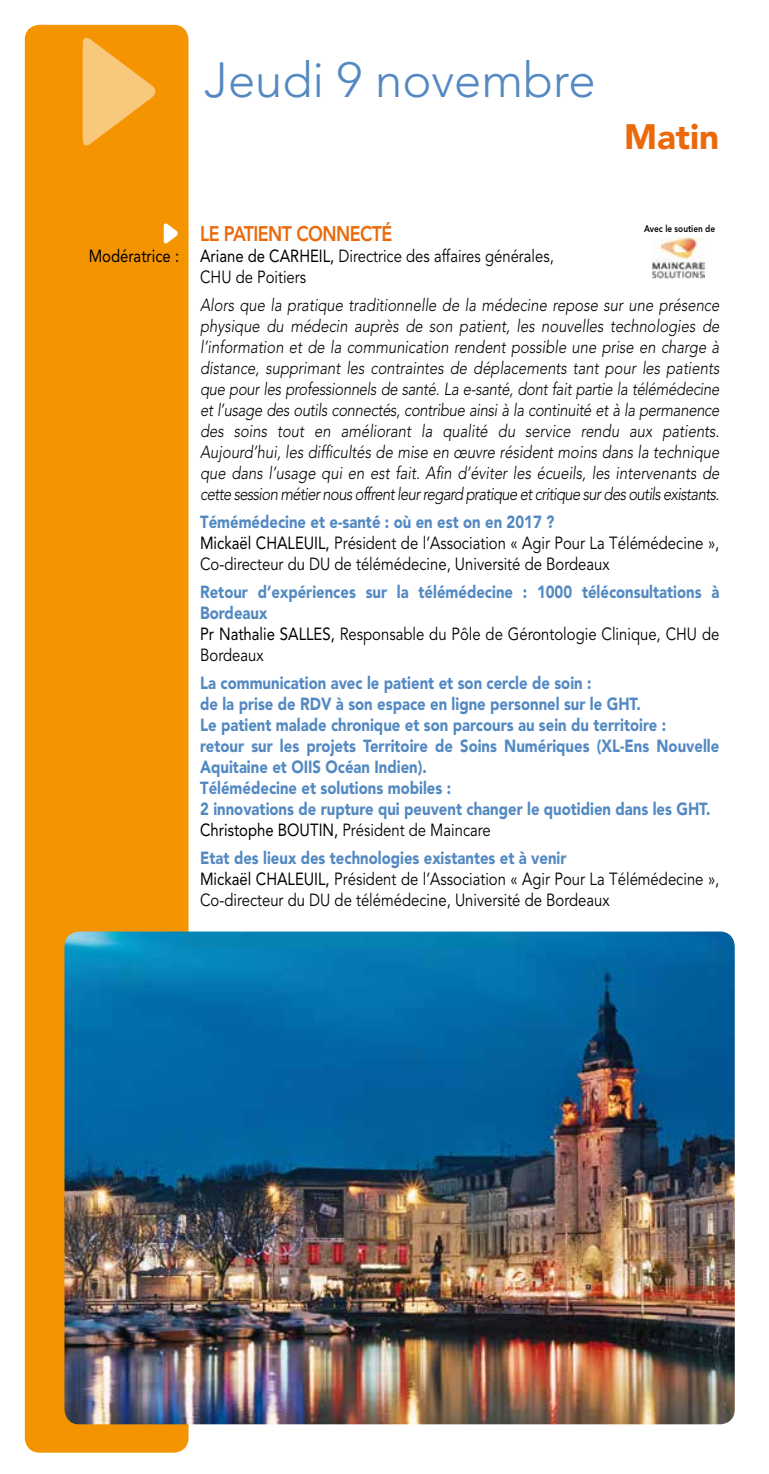
<style>
.page{position:relative;width:769px;height:1474px;background:#fff}
.page>*{position:absolute;margin:0;border:0;box-sizing:border-box;transform-origin:0 0}
.t1{font:300 49px "Avenir";color:#5389c2}
.t2{font:900 35px "Avenir";color:#eb690b}
.t3{font:800 21px "Avenir";color:#eb690b;scale:.85 1}
.t4{font:italic 300 17.5px/21px "Avenir";letter-spacing:-.04em;color:#000;text-align:justify;scale:.85 1}
.t5{font:900 17.5px/21px "Avenir";color:#5389c2;scale:.85 1}
.t6{font:17.5px/21px "Avenir";color:#000;scale:.85 1}
.t7{font:800 9.62px "Avenir";color:#000;scale:.85 1}
.s1{font-style:inherit}
.s2{font-weight:400;color:#000}
</style>
<div class="page">
<div style="left:25px;top:25px;width:164px;height:1427px;background:#f39400;border-radius:15px"></div>
<svg style="left:83px;top:37px;width:73px;height:109px"></svg>
<svg style="left:164px;top:223px;width:14px;height:21px"></svg>
<img style="left:652px;top:237px;width:52px;height:42px">
<img style="left:64px;top:931px;width:671px;height:493px">
<h1 class="t1" style="left:204px;top:51px;width:393px">Jeudi 9 novembre</h1>
<h2 class="t2" style="left:624px;top:116px;width:97px">Matin</h2>
<p class="t3" style="left:200px;top:221px;width:41px">Le patient</p>
<p class="t3" style="left:296px;top:221px;width:16px">connect</p>
<p class="t3" style="left:382px;top:221px;width:14px">é</p>
<p class="t6" style="left:179px;top:245px;width:442px;text-indent:-90px"><span class="s1">Modératrice : Ariane de CARH EIL,</span> Directrice des affaires générales,<br>CHU de Poitiers</p>
<p class="t4" style="left:200px;top:294px;width:612px">Alors que la pratique traditionnelle de la médecine repose sur une présence physique du médecin auprès de son patient, les nouvelles technologies de l’information et de la communication rendent possible une prise en charge à distance, supprimant les contraintes de déplacements tant pour les patients que pour les professionnels de santé. La e-santé, dont fait partie la télémédecine et l’usage des outils connectés, contribue ainsi à la continuité et à la permanence des soins tout en améliorant la qualité du service rendu aux patients.<br>Aujourd’hui, les difficultés de mise en œuvre résident moins dans la technique que dans l’usage qui en est fait. Afin d’éviter les écueils, les intervenants de cette session métier nous offrent leur regard pratique et critique sur des outils existants.</p>
<p class="t5" style="left:200px;top:511px;width:418px">Témémédecine et e-santé : où en est on en 2017 ?</p>
<p class="t6" style="left:200px;top:532px;width:612px"><span class="s1">Mickaël CHALEUIL,</span> Président de l’Association « Agir Pour La Télémédecine »,</p>
<p class="t6" style="left:179px;top:553px;width:508px">Co-directeur du DU de télémédecine, Université de Bordeaux</p>
<p class="t5" style="left:200px;top:581px;width:612px;text-indent:-21px">Retour d’expériences sur la télémédecine : 1000 téléconsultations à Bordeaux<br><span class="s2">Pr Nathalie SALLES,</span> <span class="s2">Responsable du Pôle de Gérontologie Clinique, CHU de Bordeaux</span></p>
<p class="t5" style="left:179px;top:672px;width:487px">La communication avec le patient et son cercle de soin :</p>
<p class="t5" style="left:200px;top:693px;width:520px">de la prise de RDV à son espace en ligne personnel sur le GHT.</p>
<p class="t5" style="left:179px;top:714px;width:574px">Le patient malade chronique et son parcours au sein du territoire :</p>
<p class="t5" style="left:200px;top:735px;width:612px">retour sur les projets Territoire de Soins Numériques (XL-Ens Nouvelle</p>
<p class="t5" style="left:179px;top:756px;width:293px">Aquitaine et OIIS Océan Indien).</p>
<p class="t5" style="left:200px;top:777px;width:297px">Télémédecine et solutions mobiles :</p>
<p class="t5" style="left:200px;top:798px;width:602px">2 innovations de rupture qui peuvent changer le quotidien dans les GHT.</p>
<p class="t6" style="left:200px;top:819px;width:344px"><span class="s1">Christophe BOUTIN,</span> Président de M aincare</p>
<p class="t5" style="left:179px;top:847px;width:457px">Etat des lieux des technologies existantes et à venir</p>
<p class="t6" style="left:200px;top:868px;width:612px"><span class="s1">Mickaël CHALEUIL,</span> Président de l’Association « Agir Pour La Télémédecine »,</p>
<p class="t6" style="left:179px;top:889px;width:508px">Co-directeur du DU de télémédecine, Université de Bordeaux</p>
<p class="t7" style="left:644px;top:222px;width:85px">Avec le soutien de</p>
</div>
